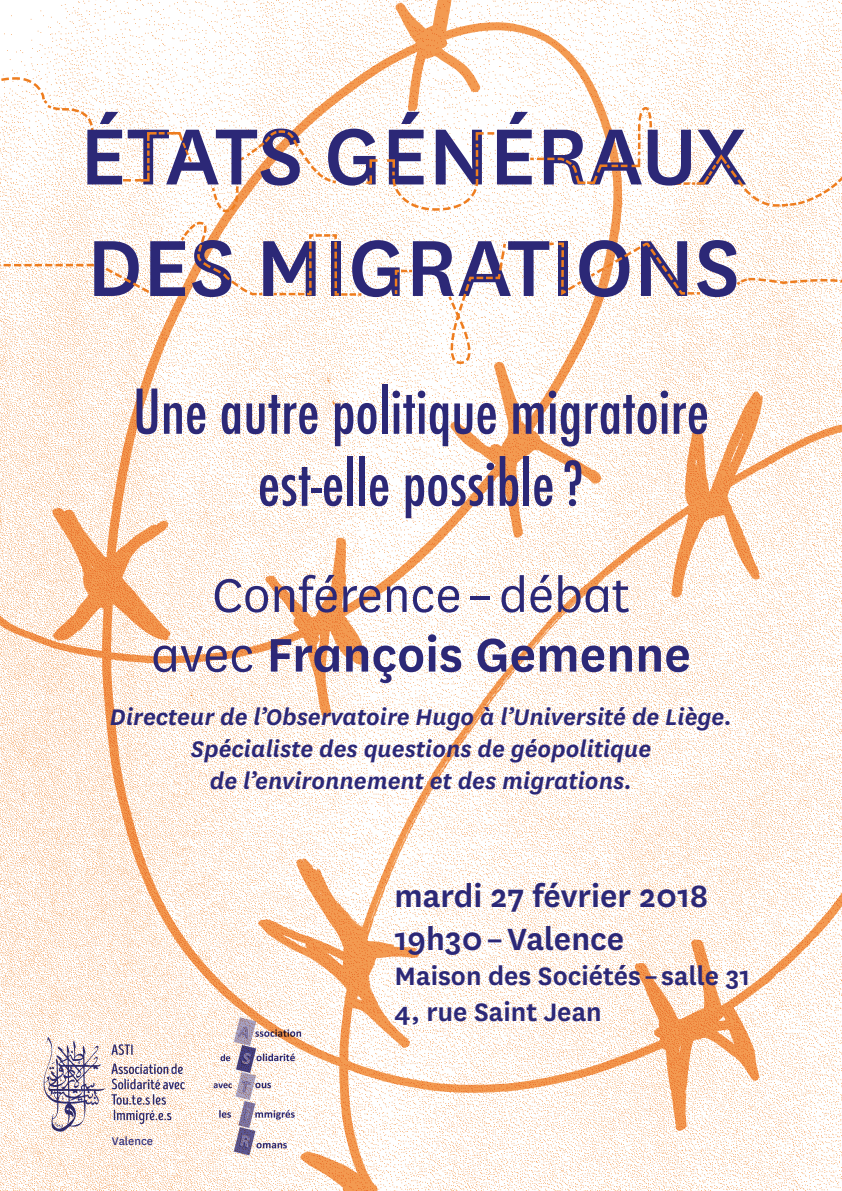
<style>
.page{position:relative;width:842px;height:1191px;background:#fff}
.page>*{position:absolute;margin:0;border:0;box-sizing:border-box;transform-origin:0 0}
.t1{font:500 92.9px/111.5px "National";color:#2c2877}
.t2{font:500 condensed 60px/72px "Futura";color:#2c2877;text-align:center}
.t3{font:55px/59.6px "National";color:#2c2877;text-align:center}
.t4{font:600 35.9px/43.1px "National";color:#2c2877}
.t5{font:600 29.5px/35.4px "National";color:#2c2877}
.t6{font:italic 600 26.4px/31.7px "National";color:#2c2877;text-align:center}
.t7{font:13px "National";color:#2c2877}
.s1{font-weight:600}
</style>
<div class="page">
<img style="left:0;top:0;width:842px;height:1191px">
<svg style="left:0;top:76px;width:107px;height:109px"></svg>
<svg style="left:123px;top:131px;width:70px;height:52px"></svg>
<svg style="left:210px;top:129px;width:129px;height:84px"></svg>
<svg style="left:364px;top:131px;width:133px;height:81px"></svg>
<svg style="left:528px;top:106px;width:314px;height:102px"></svg>
<svg style="left:0;top:264px;width:94px;height:2px"></svg>
<svg style="left:103px;top:265px;width:49px;height:30px"></svg>
<svg style="left:179px;top:220px;width:86px;height:76px"></svg>
<svg style="left:271px;top:233px;width:93px;height:64px"></svg>
<svg style="left:394px;top:268px;width:21px;height:28px"></svg>
<svg style="left:446px;top:241px;width:62px;height:124px"></svg>
<svg style="left:547px;top:241px;width:155px;height:56px"></svg>
<svg style="left:734px;top:276px;width:108px;height:13px"></svg>
<img style="left:21px;top:1005px;width:223px;height:157px">
<img style="left:204px;top:1016px;width:105px;height:144px">
<p class="t1" style="left:80px;top:95px;width:669px">ÉTATS GÉNÉRAUX<br>DES MIGRATIONS</p>
<p class="t2" style="left:133px;top:376px;width:577px">Une autre politique migratoire est-elle possible?</p>
<p class="t3" style="left:151px;top:563px;width:541px">Conférence – débat<br>avec <span class="s1">François Gemenne</span></p>
<p class="t6" style="left:110px;top:700px;width:624px">Directeur de l’Observatoire Hugo à l’Université de Liège.</p>
<p class="t6" style="left:191px;top:731px;width:462px">Spécialiste des questions de géopolitique de l’environnement et des migrations.</p>
<p class="t7" style="left:112px;top:1132px;width:43px">Valence</p>
<p class="t4" style="left:395px;top:872px;width:315px">mardi 27 février 2018<br>19h30 – Valence</p>
<p class="t5" style="left:395px;top:956px;width:357px">Maison des Sociétés – salle 31<br>4, rue Saint Jean</p>
</div>
